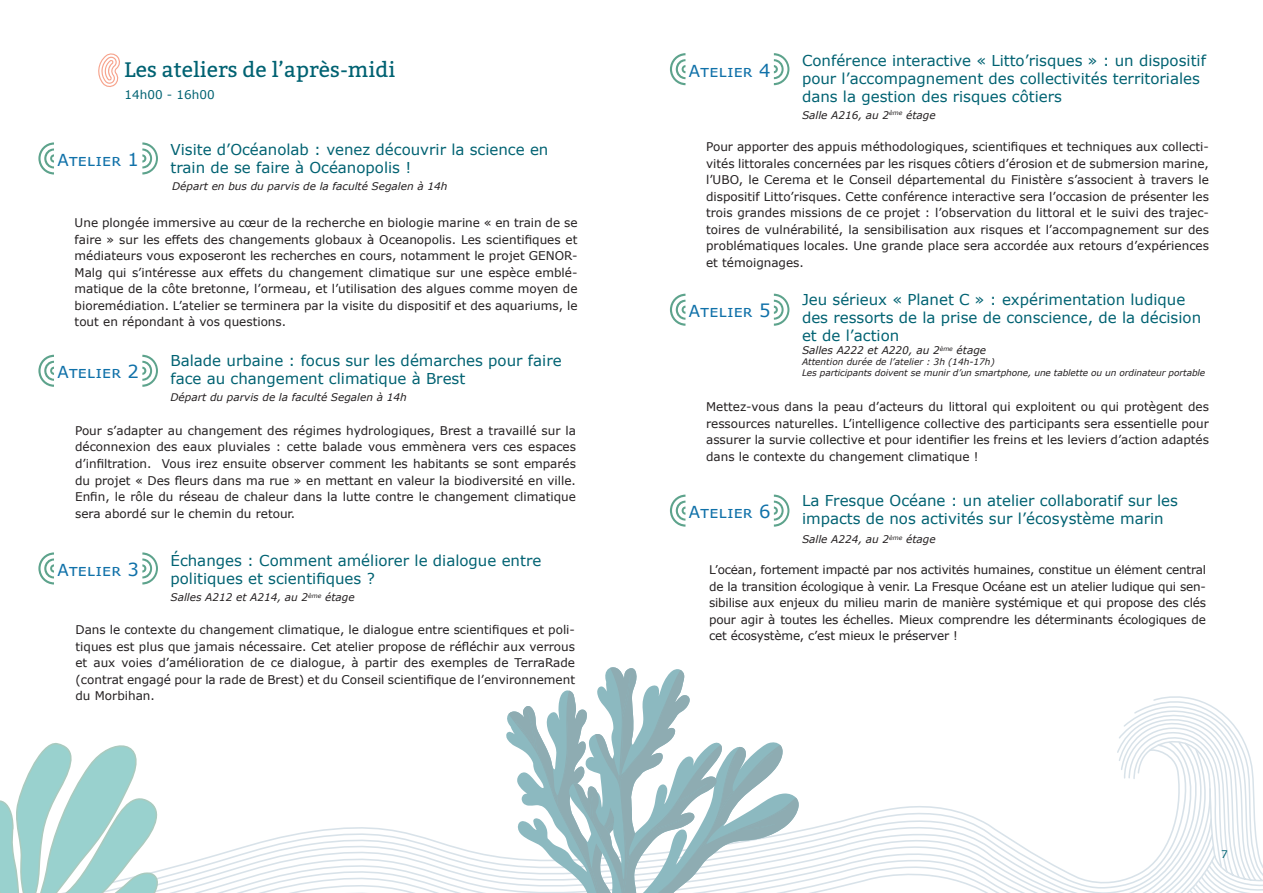
<style>
.page{position:relative;width:1263px;height:893px;background:#fff}
.page>*{position:absolute;margin:0;border:0;box-sizing:border-box;transform-origin:0 0}
.t1{font:21px "Bitter";color:#006272}
.t2{font:16.5px "Verdana";color:#1071a9}
.t3{font:15px/18px "Verdana";color:#006272}
.t4{font:12px/16.5px "Verdana";color:#231f20;text-align:justify}
.t5{font:12px "Verdana";color:#006272}
.t6{font:italic 10.5px "Verdana";color:#231f20}
.t7{font:10.5px "Verdana";color:#006272}
.t8{font:italic 9px/10.8px "Verdana";letter-spacing:-.01em;color:#231f20}
.s1{font-size:18px}
</style>
<div class="page">
<svg style="left:1119px;top:696px;width:144px;height:197px"></svg>
<svg style="left:168px;top:740px;width:1048px;height:153px"></svg>
<svg style="left:98px;top:53px;width:22px;height:34px"></svg>
<svg style="left:38px;top:142px;width:16px;height:32px"></svg>
<svg style="left:142px;top:142px;width:16px;height:32px"></svg>
<svg style="left:38px;top:355px;width:16px;height:32px"></svg>
<svg style="left:142px;top:355px;width:16px;height:32px"></svg>
<svg style="left:38px;top:552px;width:16px;height:32px"></svg>
<svg style="left:142px;top:552px;width:16px;height:32px"></svg>
<svg style="left:670px;top:53px;width:15px;height:32px"></svg>
<svg style="left:774px;top:53px;width:15px;height:32px"></svg>
<svg style="left:670px;top:294px;width:15px;height:32px"></svg>
<svg style="left:774px;top:294px;width:15px;height:32px"></svg>
<svg style="left:670px;top:495px;width:15px;height:32px"></svg>
<svg style="left:774px;top:495px;width:15px;height:32px"></svg>
<svg style="left:0;top:743px;width:168px;height:150px"></svg>
<svg style="left:506px;top:667px;width:293px;height:226px"></svg>
<h1 class="t1" style="left:125px;top:56px;width:272px">Les ateliers de l’après-midi</h1>
<p class="t5" style="left:125px;top:86px;width:92px">14h00 - 16h00</p>
<p class="t3" style="left:171px;top:140px;width:379px">Visite d’Océanolab : venez découvrir la science en train de se faire à Océanopolis !</p>
<p class="t6" style="left:172px;top:179px;width:277px">Départ en bus du parvis de la faculté Segalen à 14h</p>
<p class="t4" style="left:75px;top:214px;width:504px">Une plongée immersive au cœur de la recherche en biologie marine « en train de se faire » sur les effets des changements globaux à Oceanopolis. Les scientifiques et médiateurs vous exposeront les recherches en cours, notamment le projet GENOR-Malg qui s’intéresse aux effets du changement climatique sur une espèce emblé&shy;matique de la côte bretonne, l’ormeau, et l’utilisation des algues comme moyen de bioremédiation. L’atelier se terminera par la visite du dispositif et des aquariums, le tout en répondant à vos questions.</p>
<p class="t3" style="left:171px;top:352px;width:393px">Balade urbaine : focus sur les démarches pour faire face au changement climatique à Brest</p>
<p class="t6" style="left:171px;top:390px;width:238px">Départ du parvis de la faculté Segalen à 14h</p>
<p class="t4" style="left:75px;top:422px;width:502px">Pour s’adapter au changement des régimes hydrologiques, Brest a travaillé sur la déconnexion des eaux pluviales : cette balade vous emmènera vers ces espaces d’infiltration. Vous irez ensuite observer comment les habitants se sont emparés du projet « Des fleurs dans ma rue » en mettant en valeur la biodiversité en ville.<br>Enfin, le rôle du réseau de chaleur dans la lutte contre le changement climatique sera abordé sur le chemin du retour.</p>
<p class="t3" style="left:171px;top:551px;width:372px">Échanges : Comment améliorer le dialogue entre politiques et scientifiques ?</p>
<p class="t6" style="left:171px;top:590px;width:186px">Salles A212 et A214, au 2<sup>ème</sup> étage</p>
<p class="t4" style="left:76px;top:621px;width:501px">Dans le contexte du changement climatique, le dialogue entre scientifiques et poli&shy;tiques est plus que jamais nécessaire. Cet atelier propose de réfléchir aux verrous et aux voies d’amélioration de ce dialogue, à partir des exemples de TerraRade (contrat engagé pour la rade de Brest) et du Conseil scientifique de l’environnement du Morbihan.</p>
<h2 class="t2" style="left:57px;top:149px;width:83px">Atelier <span class="s1">1</span></h2>
<h2 class="t2" style="left:57px;top:361px;width:83px">Atelier <span class="s1">2</span></h2>
<h2 class="t2" style="left:57px;top:559px;width:83px">Atelier <span class="s1">3</span></h2>
<p class="t3" style="left:802px;top:51px;width:405px">Conférence interactive « Litto’risques » : un dispositif pour l’accompagnement des collectivités territoriales dans la gestion des risques côtiers</p>
<p class="t6" style="left:802px;top:108px;width:135px">Salle A216, au 2<sup>ème</sup> étage</p>
<p class="t4" style="left:706px;top:139px;width:504px">Pour apporter des appuis méthodologiques, scientifiques et techniques aux collecti&shy;vités littorales concernées par les risques côtiers d’érosion et de submersion marine, l’UBO, le Cerema et le Conseil départemental du Finistère s’associent à travers le dispositif Litto’risques. Cette conférence interactive sera l’occasion de présenter les trois grandes missions de ce projet : l’observation du littoral et le suivi des trajec&shy;toires de vulnérabilité, la sensibilisation aux risques et l’accompagnement sur des problématiques locales. Une grande place sera accordée aux retours d’expériences et témoignages.</p>
<p class="t3" style="left:802px;top:291px;width:401px">Jeu sérieux « Planet C » : expérimentation ludique des ressorts de la prise de conscience, de la décision et de l’action</p>
<p class="t6" style="left:802px;top:343px;width:186px">Salles A222 et A220, au 2<sup>ème</sup> étage</p>
<p class="t8" style="left:802px;top:356px;width:405px">Attention durée de l’atelier : 3h (14h-17h)<br>Les participants doivent se munir d’un smartphone, une tablette ou un ordinateur portable</p>
<p class="t4" style="left:706px;top:399px;width:504px">Mettez-vous dans la peau d’acteurs du littoral qui exploitent ou qui protègent des ressources naturelles. L’intelligence collective des participants sera essentielle pour assurer la survie collective et pour identifier les freins et les leviers d’action adaptés dans le contexte du changement climatique !</p>
<p class="t3" style="left:802px;top:491px;width:377px">La Fresque Océane : un atelier collaboratif sur les impacts de nos activités sur l’écosystème marin</p>
<p class="t6" style="left:802px;top:532px;width:135px">Salle A224, au 2<sup>ème</sup> étage</p>
<p class="t4" style="left:709px;top:561px;width:498px">L’océan, fortement impacté par nos activités humaines, constitue un élément central de la transition écologique à venir. La Fresque Océane est un atelier ludique qui sen&shy;sibilise aux enjeux du milieu marin de manière systémique et qui propose des clés pour agir à toutes les échelles. Mieux comprendre les déterminants écologiques de cet écosystème, c’est mieux le préserver !</p>
<h2 class="t2" style="left:689px;top:59px;width:83px">Atelier <span class="s1">4</span></h2>
<h2 class="t2" style="left:689px;top:300px;width:83px">Atelier <span class="s1">5</span></h2>
<h2 class="t2" style="left:689px;top:501px;width:83px">Atelier <span class="s1">6</span></h2>
<p class="t7" style="left:1221px;top:847px;width:8px">7</p>
</div>
